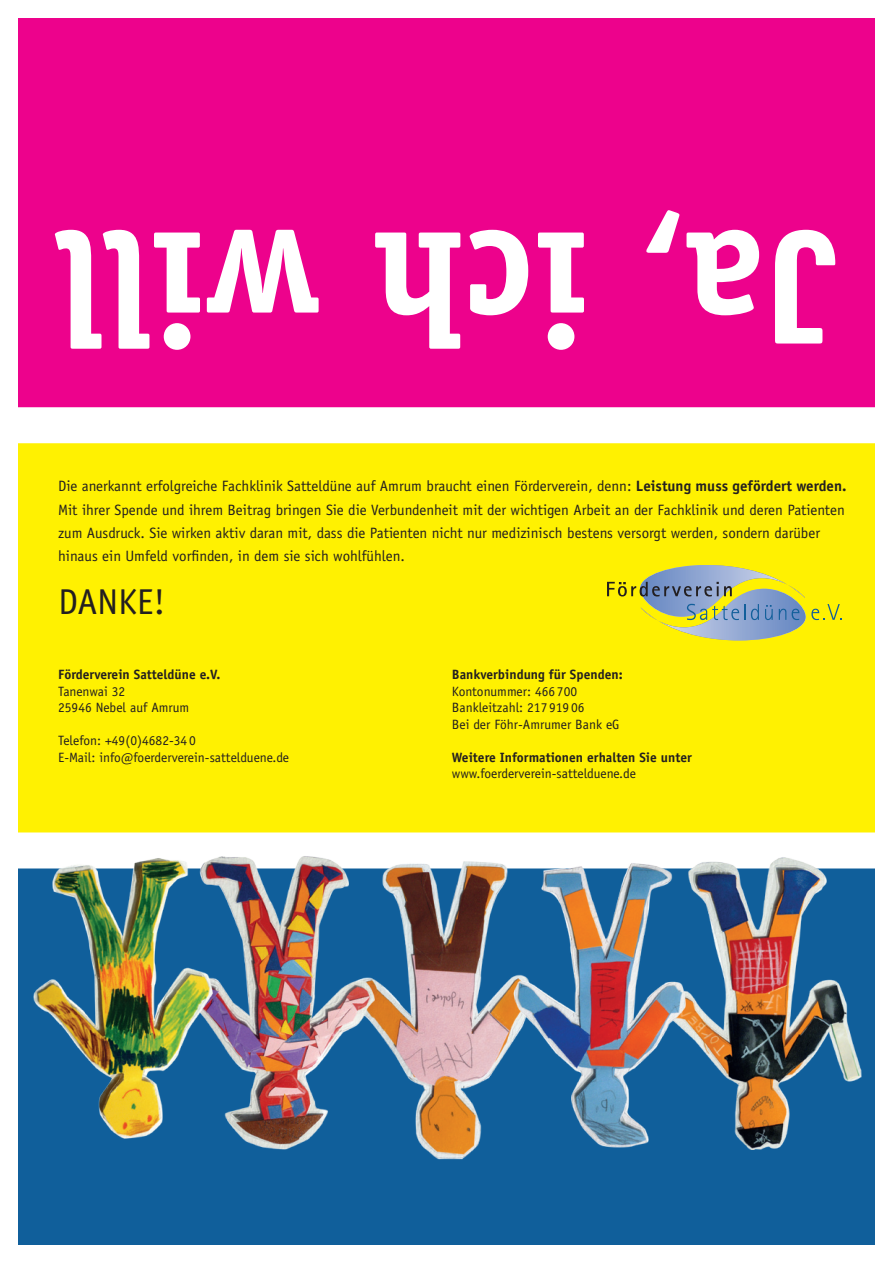
<style>
.page{position:relative;width:893px;height:1263px;background:#fff}
.page>*{position:absolute;margin:0;border:0;box-sizing:border-box;transform-origin:0 0}
.t1{font:700 162px "Officina Serif";color:#fff}
.t2{font:36px "Officina Sans";color:#231f20}
.t3{font:15px/23.2px "Officina Sans";color:#231f20}
.t4{font:13.5px "Officina Sans";color:#231f20}
.t5{font:700 13.5px "Officina Sans";color:#231f20}
.s1{font-weight:700}
</style>
<div class="page">
<div style="left:9px;top:434px;width:875px;height:407px;background:#fff101"></div>
<div style="left:0;top:425px;width:893px;height:425px;border:18px solid #fff"></div>
<div style="left:9px;top:859px;width:875px;height:395px;background:#105f9b"></div>
<div style="left:0;top:850px;width:893px;height:413px;border:18px solid #fff"></div>
<div style="left:9px;top:9px;width:875px;height:407px;background:#ed028c"></div>
<div style="left:0;top:0;width:893px;height:425px;border:18px solid #fff"></div>
<svg style="left:607px;top:565px;width:235px;height:75px"></svg>
<img style="left:712px;top:853px;width:154px;height:296px">
<img style="left:341px;top:848px;width:210px;height:312px">
<img style="left:231px;top:855px;width:155px;height:296px">
<img style="left:502px;top:853px;width:210px;height:296px">
<img style="left:21px;top:849px;width:210px;height:290px">
<p class="t1" style="left:838px;top:389px;width:784px;rotate:-180deg">Ja, ich will</p>
<p class="t3" style="left:58px;top:475px;width:790px">Die anerkannt erfolgreiche Fachklinik Satteldüne auf Amrum braucht einen Förderverein, denn: <span class="s1">Leistung muss gefördert werden.<br></span>Mit ihrer Spende und ihrem Beitrag bringen Sie die Verbundenheit mit der wichtigen Arbeit an der Fachklinik und deren Patienten zum Ausdruck. Sie wirken aktiv daran mit, dass die Patienten nicht nur medizinisch bestens versorgt werden, sondern darüber hinaus ein Umfeld vorfinden, in dem sie sich wohlfühlen.</p>
<p class="t2" style="left:58px;top:580px;width:109px">DANKE!</p>
<p class="t5" style="left:58px;top:666px;width:164px">Förderverein Satteldüne e.V.</p>
<p class="t4" style="left:58px;top:683px;width:69px">Tanenwai 32</p>
<p class="t4" style="left:58px;top:700px;width:133px">25946 Nebel auf Amrum</p>
<p class="t4" style="left:58px;top:733px;width:139px">Telefon: +49(0)4682-340</p>
<p class="t4" style="left:58px;top:749px;width:233px">E-Mail: info@foerderverein-sattelduene.de</p>
<p class="t5" style="left:452px;top:666px;width:172px">Bankverbindung für Spenden:</p>
<p class="t4" style="left:452px;top:683px;width:127px">Kontonummer: 466 700</p>
<p class="t4" style="left:452px;top:700px;width:134px">Bankleitzahl: 21791906</p>
<p class="t4" style="left:452px;top:716px;width:169px">Bei der Föhr-Amrumer Bank eG</p>
<p class="t5" style="left:452px;top:749px;width:241px">Weitere Informationen erhalten Sie unter</p>
<p class="t4" style="left:452px;top:766px;width:186px">www.foerderverein-sattelduene.de</p>
</div>
